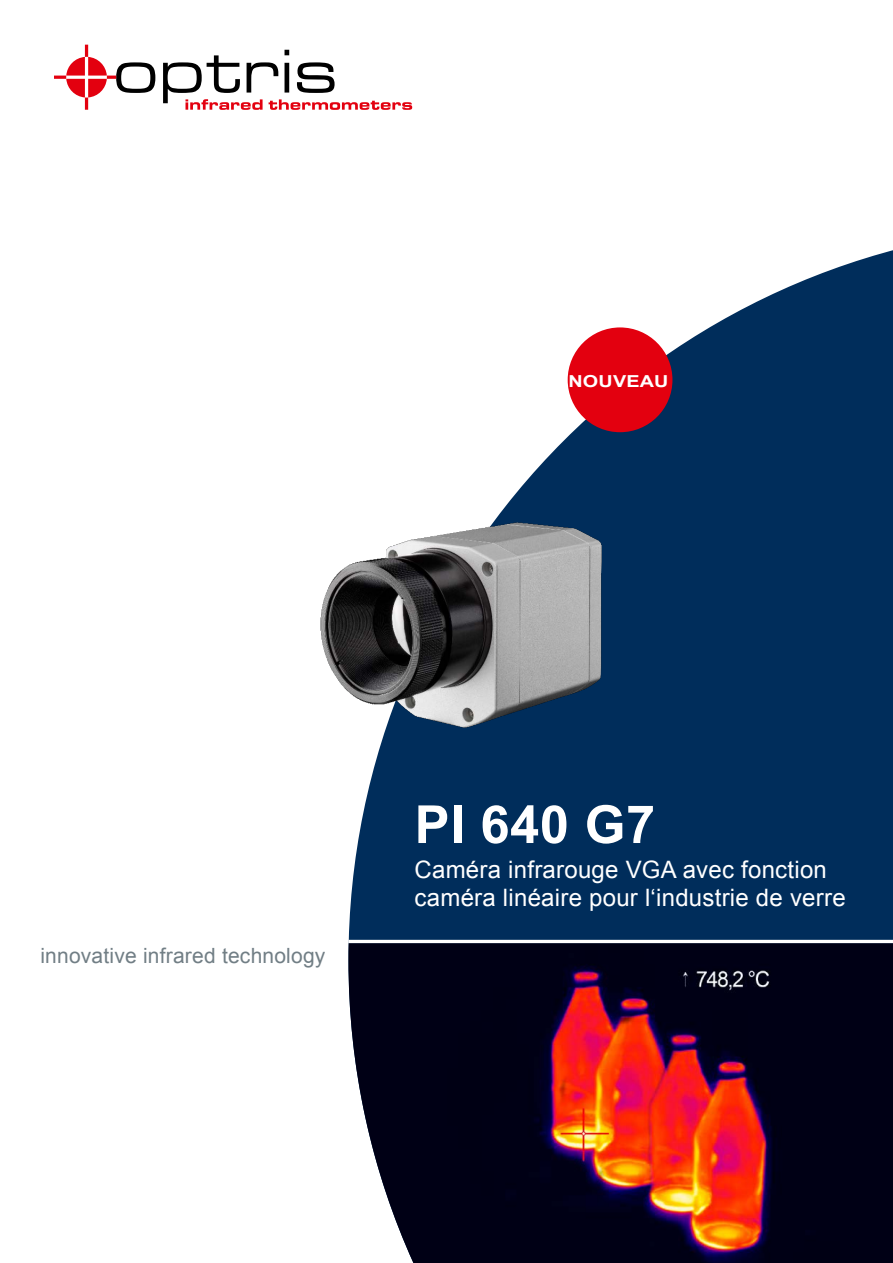
<style>
.page{position:relative;width:893px;height:1263px;background:#fff}
.page>*{position:absolute;margin:0;border:0;box-sizing:border-box;transform-origin:0 0}
.t1{font:700 52.5px "Arial";letter-spacing:.01em;color:#fff}
.t2{font:24px/28.5px "Arial";letter-spacing:.01em;color:#fff}
.t3{font:21px "Arial";letter-spacing:.01em;color:#717e85}
.t4{font:700 16.5px "Arial";letter-spacing:.01em;color:#fff;scale:1.2 1}
</style>
<div class="page">
<svg style="left:348px;top:250px;width:545px;height:693px;fill:#002d5b"></svg>
<img style="left:348px;top:943px;width:545px;height:320px">
<hr style="left:349px;top:940px;width:544px;height:3px;background:#fff">
<svg style="left:163px;top:50px;width:249px;height:60px"></svg>
<svg style="left:54px;top:45px;width:101px;height:65px"></svg>
<div style="left:568px;top:327px;width:104px;height:105px;background:#e3000f;border-radius:50%"></div>
<img style="left:320px;top:503px;width:325px;height:239px">
<p class="t4" style="left:568px;top:370px;width:85px">NOUVEAU</p>
<p class="t3" style="left:40px;top:941px;width:287px">innovative infrared technology</p>
<h1 class="t1" style="left:415px;top:789px;width:242px">PI 640 G7</h1>
<p class="t2" style="left:415px;top:855px;width:433px">Caméra infrarouge VGA avec fonction caméra linéaire pour l‘industrie de verre</p>
</div>
